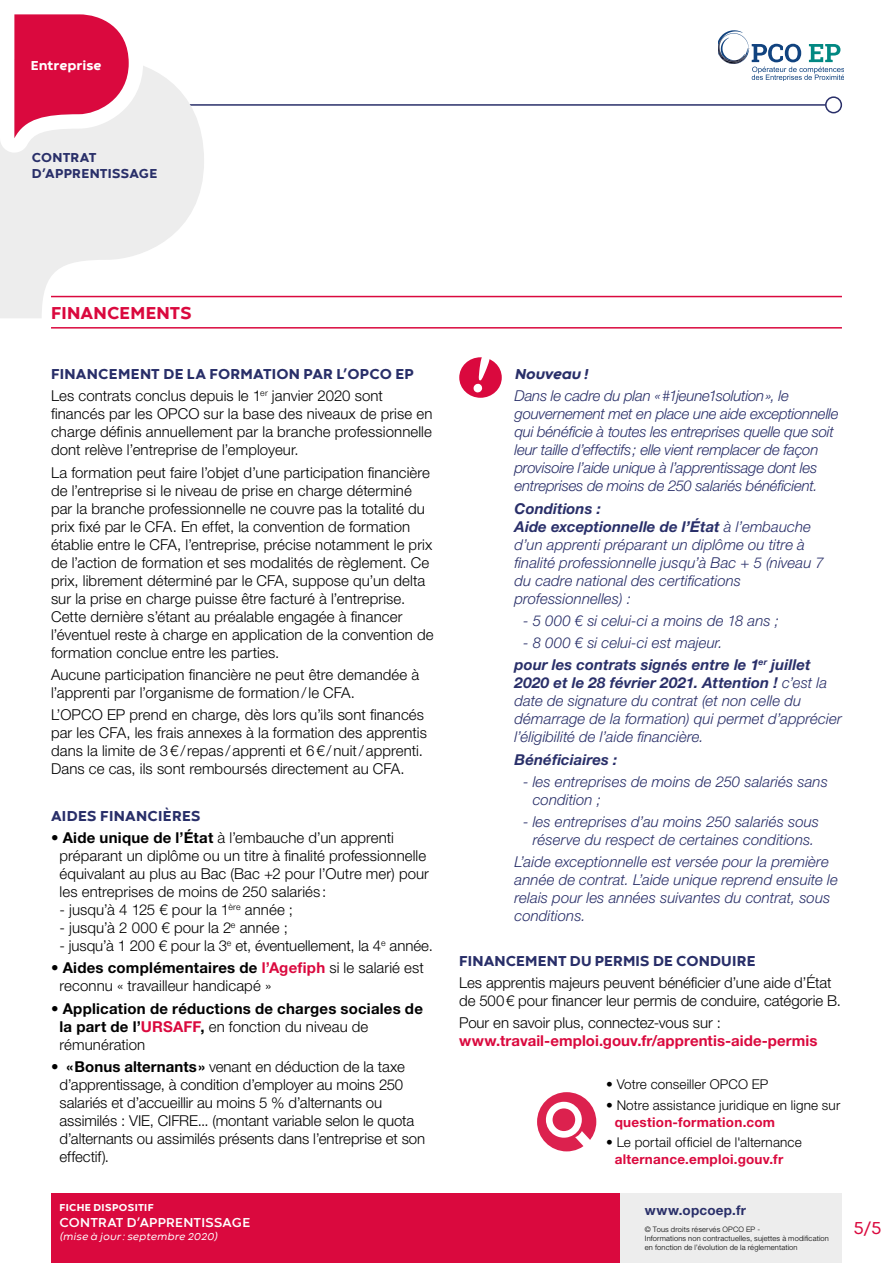
<style>
.page{position:relative;width:893px;height:1263px;background:#fff}
.page>*{position:absolute;margin:0;border:0;box-sizing:border-box;transform-origin:0 0}
.t1{font:800 18px "Codec Warm";letter-spacing:.01em;color:#da093e}
.t2{font:18px "Codec Warm";color:#da093e}
.t3{font:300 15px/18px "Helvetica Neue LT Std";letter-spacing:.005em;color:#000}
.t4{font:italic 300 15px/18px "Helvetica Neue LT Std";color:#292f69}
.t5{font:700 15px/18px "Helvetica Neue LT Std";letter-spacing:.015em;color:#000}
.t6{font:800 15px "Codec Warm";letter-spacing:.015em;color:#292f69}
.t7{font:italic 700 15px/22.2px "Helvetica Neue LT Std";letter-spacing:.005em;color:#292f69}
.t8{font:700 15px "Helvetica Neue LT Std";letter-spacing:.005em;color:#da093e}
.t9{font:italic 800 15px "Codec Warm";letter-spacing:-.015em;color:#292f69}
.t10{font:300 13.5px "Helvetica Neue LT Std";letter-spacing:.01em;color:#000}
.t11{font:700 13.5px "Helvetica Neue LT Std";letter-spacing:.02em;color:#da093e}
.t12{font:700 13.5px "Codec Warm";letter-spacing:.015em;color:#fff}
.t13{font:800 13.5px/16.5px "Codec Warm";letter-spacing:.015em;color:#292f69}
.t14{font:700 13.5px "Helvetica Neue LT Std";letter-spacing:.02em;color:#292f69}
.t15{font:800 13.5px "Codec Warm";color:#fff}
.t16{font:italic 10.5px "Codec Warm";letter-spacing:.02em;color:#fff}
.t17{font:800 10.5px "Codec Warm";letter-spacing:.03em;color:#fff}
.t18{font:300 7.5px/9px "Helvetica Neue LT Std";letter-spacing:.025em;color:#000}
.s1{font-weight:700}
.s2{font-weight:700;color:#da093e}
.s3{color:#da093e}
.s4{font-weight:300}
</style>
<div class="page">
<div style="left:51px;top:1193px;width:570px;height:70px;background:#da093e"></div>
<div style="left:621px;top:1193px;width:221px;height:70px;background:#ededed"></div>
<hr style="left:174px;top:104px;width:652px;height:2px;background:#292f69">
<svg style="left:0;top:69px;width:204px;height:249px;fill:#ededed"></svg>
<svg style="left:0;top:14px;width:150px;height:150px"></svg>
<svg style="left:718px;top:31px;width:125px;height:50px"></svg>
<div style="left:825px;top:96px;width:17px;height:17px;border:2px solid #292f69;border-radius:50%"></div>
<div style="left:459px;top:357px;width:43px;height:41px;background:#da093e;border-radius:50%"></div>
<svg style="left:473px;top:357px;width:17px;height:36px"></svg>
<hr style="left:51px;top:296px;width:791px;height:1px;background:#da093e">
<hr style="left:51px;top:327px;width:791px;height:2px;background:#da093e">
<div style="left:537px;top:1092px;width:59px;height:59px;background:#dc214e;border-radius:50%"></div>
<svg style="left:546px;top:1102px;width:45px;height:45px"></svg>
<p class="t15" style="left:31px;top:56px;width:72px">Entreprise</p>
<p class="t13" style="left:32px;top:150px;width:127px">CONTRAT<br>D’APPRENTISSAGE</p>
<p class="t1" style="left:51px;top:301px;width:142px">FINANCEMENTS</p>
<p class="t6" style="left:51px;top:364px;width:364px">FINANCEMENT DE LA FORMATION PAR L’OPCO EP</p>
<p class="t3" style="left:51px;top:387px;width:383px">Les contrats conclus depuis le 1<sup>er</sup> janvier 2020 sont financés par les OPCO sur la base des niveaux de prise en charge définis annuellement par la branche professionnelle dont relève l’entreprise de l’employeur.</p>
<p class="t3" style="left:51px;top:463px;width:384px">La formation peut faire l’objet d’une participation financière de l’entreprise si le niveau de prise en charge déterminé par la branche professionnelle ne couvre pas la totalité du prix fixé par le CFA. En effet, la convention de formation établie entre le CFA, l’entreprise, précise notamment le prix de l’action de formation et ses modalités de règlement. Ce prix, librement déterminé par le CFA, suppose qu’un delta sur la prise en charge puisse être facturé à l’entreprise.<br>Cette dernière s’étant au préalable engagée à financer l’éventuel reste à charge en application de la convention de formation conclue entre les parties.</p>
<p class="t3" style="left:51px;top:665px;width:370px">Aucune participation financière ne peut être demandée à l’apprenti par l’organisme de formation/le CFA.</p>
<p class="t3" style="left:51px;top:705px;width:377px">L’OPCO EP prend en charge, dès lors qu’ils sont financés par les CFA, les frais annexes à la formation des apprentis dans la limite de 3€/repas /apprenti et 6€/nuit/apprenti.<br>Dans ce cas, ils sont remboursés directement au CFA.</p>
<p class="t6" style="left:51px;top:806px;width:151px">AIDES FINANCIÈRES</p>
<p class="t3" style="left:60px;top:828px;width:371px;text-indent:-9px"><span class="s1">• Aide unique de l’État</span> à l’embauche d’un apprenti préparant un diplôme ou un titre à finalité professionnelle équivalant au plus au Bac (Bac +2 pour l’Outre mer) pour les entreprises de moins de 250 salariés :</p>
<p class="t3" style="left:60px;top:900px;width:235px">- jusqu’à 4 125 € pour la 1<sup>ère</sup> année ;</p>
<p class="t3" style="left:60px;top:918px;width:230px">- jusqu’à 2 000 € pour la 2<sup>e</sup> année ;</p>
<p class="t3" style="left:60px;top:936px;width:375px">- jusqu’à 1 200 € pour la 3<sup>e</sup> et, éventuellement, la 4<sup>e</sup> année.</p>
<p class="t3" style="left:60px;top:959px;width:366px;text-indent:-9px"><span class="s1">• Aides complémentaires de</span> <span class="s2">l’Agefiph</span> si le salarié est reconnu « travailleur handicapé »</p>
<p class="t5" style="left:60px;top:999px;width:365px;text-indent:-8px">• Application de réductions de charges sociales de la part de l’<span class="s3">URSAFF</span>, <span class="s4">en fonction du niveau de rémunération</span></p>
<p class="t3" style="left:60px;top:1057px;width:367px;text-indent:-9px"><span class="s1">• «Bonus alternants»</span> venant en déduction de la taxe d’apprentissage, à condition d’employer au moins 250 salariés et d’accueillir au moins 5 % d’alternants ou assimilés : VIE, CIFRE... (montant variable selon le quota d’alternants ou assimilés présents dans l’entreprise et son effectif).</p>
<p class="t17" style="left:60px;top:1200px;width:96px">FICHE DISPOSITIF</p>
<p class="t12" style="left:60px;top:1214px;width:192px">CONTRAT D’APPRENTISSAGE</p>
<p class="t16" style="left:60px;top:1230px;width:159px">(mise à jour: septembre 2020)</p>
<p class="t9" style="left:514px;top:364px;width:75px">Nouveau !</p>
<p class="t4" style="left:514px;top:387px;width:326px">Dans le cadre du plan «#1jeune1solution», le gouvernement met en place une aide exceptionnelle qui bénéficie à toutes les entreprises quelle que soit leur taille d’effectifs; elle vient remplacer de façon provisoire l’aide unique à l’apprentissage dont les entreprises de moins de 250 salariés bénéficient.</p>
<p class="t4" style="left:514px;top:499px;width:311px"><span class="s1">Conditions :<br>Aide exceptionnelle de l’État</span> à l’embauche d’un apprenti préparant un diplôme ou titre à finalité professionnelle jusqu’à Bac + 5 (niveau 7 du cadre national des certifications professionnelles) :</p>
<p class="t4" style="left:523px;top:611px;width:257px">- 5 000 € si celui-ci a moins de 18 ans ;</p>
<p class="t7" style="left:514px;top:631px;width:298px;text-indent:9px"><span class="s4">- 8 000 € si celui-ci est majeur.<br></span>pour les contrats signés entre le 1<sup>er</sup> juillet</p>
<p class="t4" style="left:514px;top:674px;width:329px"><span class="s1">2020 et le 28 février 2021. Attention !</span> c’est la date de signature du contrat (et non celle du démarrage de la formation) qui permet d’apprécier l’éligibilité de l’aide financière.</p>
<p class="t7" style="left:514px;top:748px;width:104px">Bénéficiaires :</p>
<p class="t4" style="left:533px;top:772px;width:297px;text-indent:-10px">- les entreprises de moins de 250 salariés sans condition ;</p>
<p class="t4" style="left:523px;top:813px;width:297px;text-align:center">- les entreprises d’au moins 250 salariés sous réserve du respect de certaines conditions.</p>
<p class="t4" style="left:514px;top:853px;width:325px">L’aide exceptionnelle est versée pour la première année de contrat. L’aide unique reprend ensuite le relais pour les années suivantes du contrat, sous conditions.</p>
<p class="t6" style="left:459px;top:951px;width:298px">FINANCEMENT DU PERMIS DE CONDUIRE</p>
<p class="t3" style="left:459px;top:973px;width:383px">Les apprentis majeurs peuvent bénéficier d’une aide d’État de 500€ pour financer leur permis de conduire, catégorie B.</p>
<p class="t3" style="left:459px;top:1014px;width:263px">Pour en savoir plus, connectez-vous sur :</p>
<p class="t8" style="left:459px;top:1032px;width:360px">www.travail-emploi.gouv.fr/apprentis-aide-permis</p>
<p class="t10" style="left:606px;top:1076px;width:164px">• Votre conseiller OPCO EP</p>
<p class="t10" style="left:606px;top:1097px;width:236px">• Notre assistance juridique en ligne sur</p>
<p class="t11" style="left:615px;top:1113px;width:162px">question-formation.com</p>
<p class="t10" style="left:606px;top:1134px;width:197px">• Le portail officiel de l'alternance</p>
<p class="t11" style="left:615px;top:1151px;width:170px">alternance.emploi.gouv.fr</p>
<p class="t14" style="left:645px;top:1202px;width:103px">www.opcoep.fr</p>
<p class="t18" style="left:645px;top:1225px;width:186px">© Tous droits réservés OPCO EP -<br>Informations non contractuelles, sujettes à modification en fonction de l’évolution de la réglementation</p>
<p class="t2" style="left:854px;top:1217px;width:29px">5/5</p>
</div>
